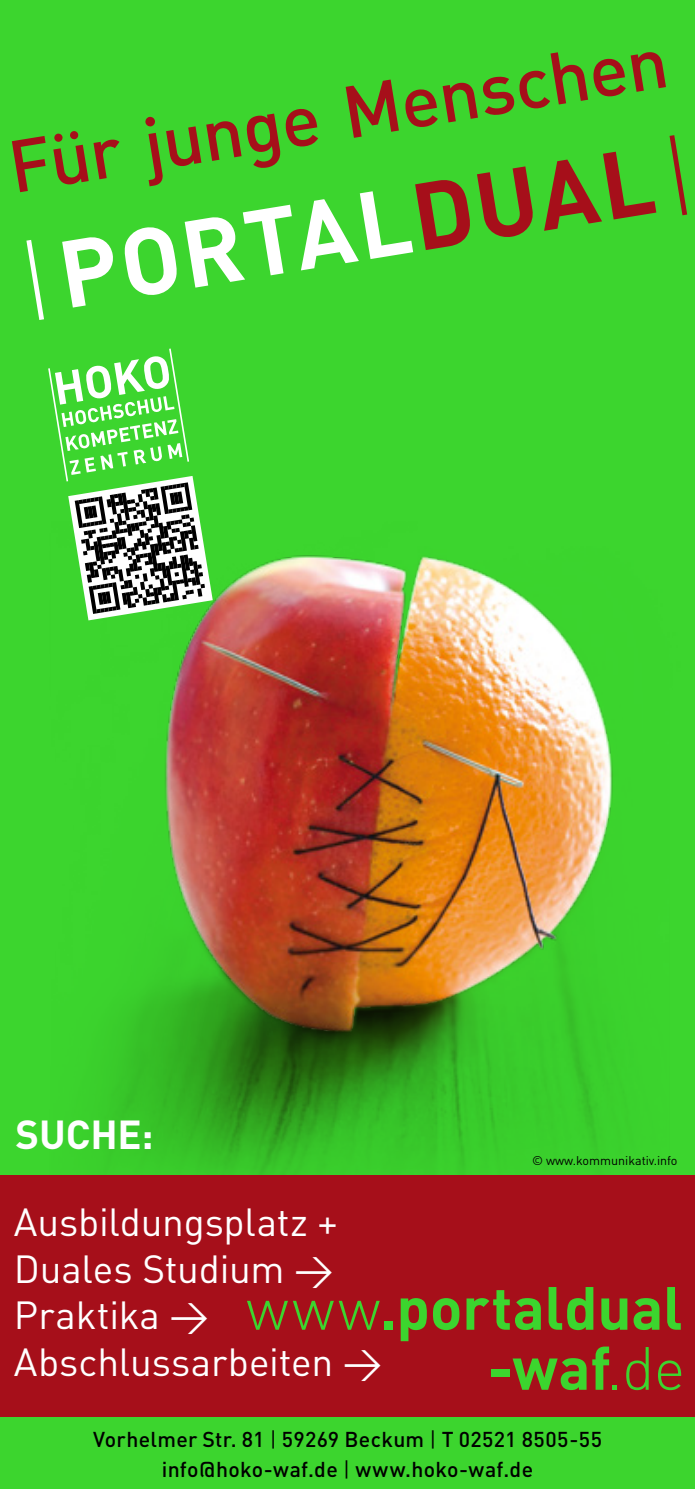
<style>
.page{position:relative;width:695px;height:1489px;background:#fff}
.page>*{position:absolute;margin:0;border:0;box-sizing:border-box;transform-origin:0 0}
.t1{font:700 93.5px "DIN";color:#fff}
.t2{font:72.5px "DIN Medium Alternate";color:#a60f1a}
.t3{font:700 60px/60px "DIN";letter-spacing:-.005em;color:#3cd52e;text-align:right}
.t4{font:700 40px "DIN";letter-spacing:-.005em;color:#fff}
.t5{font:38.75px/46.5px "DIN";letter-spacing:-.005em;color:#fff}
.t6{font:500 21.25px/30px "DIN";letter-spacing:.015em;color:#000;text-align:center}
.t7{font:12.5px "DIN";color:#000}
.s1{font-weight:300}
.s2{color:#a60f1a}
.s3{font-weight:300;color:#a60f1a}
.s4{font-weight:400}
</style>
<div class="page">
<div style="left:0;top:0;width:694px;height:1488px;background:#3cd52e"></div>
<svg style="left:48px;top:348px;width:165px;height:173px"></svg>
<div style="left:0;top:1174px;width:694px;height:242px;background:#a60f1a"></div>
<img style="left:17px;top:521px;width:663px;height:653px">
<h2 class="t2" style="left:2px;top:120px;width:668px;rotate:-9deg">Für junge Menschen</h2>
<h1 class="t1" style="left:11px;top:220px;width:682px;rotate:-9deg"><span class="s1">|</span>PORTAL<span class="s2">DUAL</span><span class="s3">|</span></h1>
<h3 class="t4" style="left:16px;top:1107px;width:139px">SUCHE:</h3>
<p class="t7" style="left:532px;top:1152px;width:147px">© www.kommunikativ.info</p>
<h3 class="t5" style="left:14px;top:1197px;width:370px">Ausbildungsplatz +<br>Duales Studium &gt;<br>Praktika &gt;<br>Abschlussarbeiten &gt;</h3>
<h3 class="t3" style="left:246px;top:1275px;width:440px"><span class="s1">www</span>.portaldual -waf<span class="s1">.de</span></h3>
<p class="t6" style="left:93px;top:1422px;width:510px">Vorhelmer Str. 81 <span class="s4">|</span> 59269 Beckum <span class="s4">|</span> T 02521 8505-55 info@hoko-waf.de <span class="s4">|</span> www.hoko-waf.de</p>
</div>
